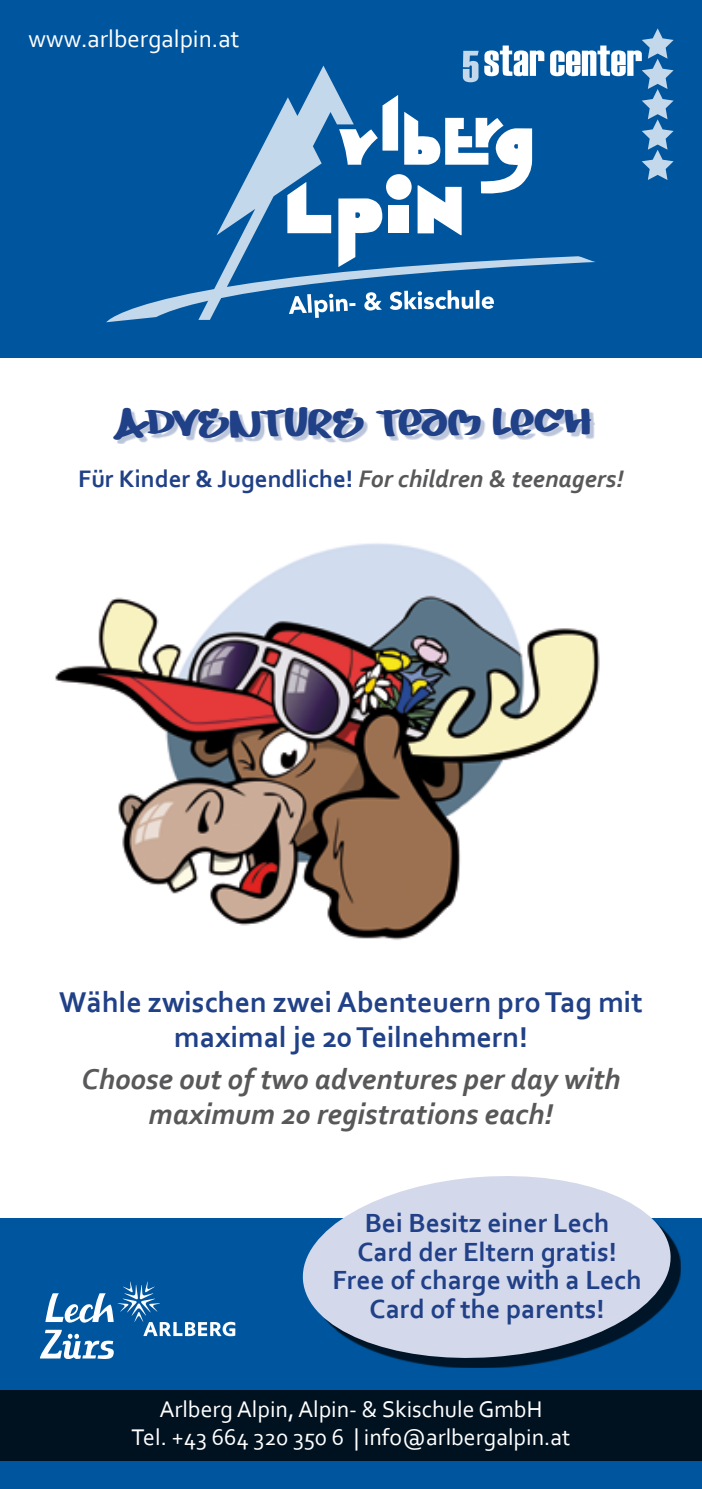
<style>
.page{position:relative;width:702px;height:1489px;background:#fff}
.page>*{position:absolute;margin:0;border:0;box-sizing:border-box;transform-origin:0 0}
.t1{font:40px "Juice";letter-spacing:-.015em;color:#204087}
.t2{font:italic 700 30px/35px "Corbel";color:#58585a;text-align:center}
.t3{font:700 30px/35px "Corbel";color:#204087;text-align:center}
.t4{font:700 27.5px/28.5px "Corbel";color:#204087;text-align:center}
.t5{font:700 25px "Corbel";color:#204087}
.t6{font:25px "Corbel";color:#fff}
.t7{font:23.75px/27.5px "Corbel";color:#fff;text-align:center}
.s1{font-style:italic;color:#58585a}
</style>
<div class="page">
<div style="left:0;top:0;width:702px;height:1488px;background:#00559f"></div>
<div style="left:0;top:1389px;width:702px;height:71px;background:#00111f"></div>
<svg style="left:106px;top:28px;width:567px;height:294px"></svg>
<svg style="left:40px;top:1281px;width:195px;height:78px"></svg>
<div style="left:0;top:358px;width:702px;height:859px;background:#fff"></div>
<img style="left:55px;top:543px;width:545px;height:397px">
<div style="left:117px;top:410px;width:477px;height:33px;background:#204087;opacity:.3"></div>
<div style="left:312px;top:1185px;width:368px;height:182px;background:#000;opacity:.75"></div>
<svg style="left:299px;top:1176px;width:375px;height:187px;fill:#d3d8eb"></svg>
<p class="t6" style="left:28px;top:23px;width:213px">www.arlbergalpin.at</p>
<h1 class="t1" style="left:112px;top:396px;width:479px">ADVENTURE TEAM LECH</h1>
<p class="t5" style="left:78px;top:463px;width:547px">Für Kinder &amp; Jugendliche! <span class="s1">For children &amp; teenagers!</span></p>
<p class="t3" style="left:59px;top:984px;width:585px">Wähle zwischen zwei Abenteuern pro Tag mit maximal je 20 Teilnehmern!</p>
<p class="t2" style="left:81px;top:1061px;width:540px">Choose out of two adventures per day with maximum 20 registrations each!</p>
<p class="t4" style="left:332px;top:1208px;width:311px">Bei Besitz einer Lech<br>Card der Eltern gratis!<br>Free of charge with a Lech<br>Card of the parents!</p>
<p class="t7" style="left:132px;top:1394px;width:440px">Arlberg Alpin, Alpin- &amp; Skischule GmbH<br>Tel. +43 664 320 350 6 | info@arlbergalpin.at</p>
</div>
